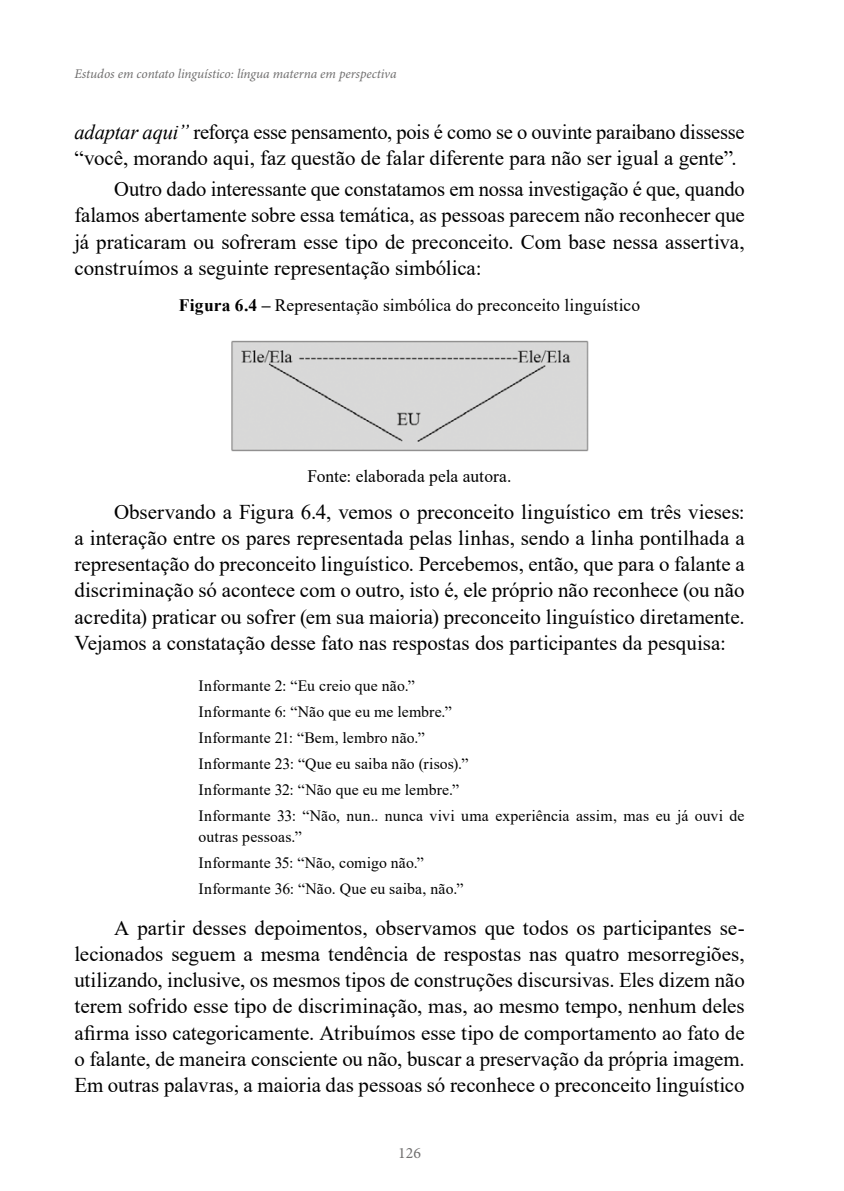
<style>
.page{position:relative;width:844px;height:1191px;background:#fff}
.page>*{position:absolute;margin:0;border:0;box-sizing:border-box;transform-origin:0 0}
.t1{font:21px/26.2px "Times New Roman";letter-spacing:-.005em;color:#000;text-align:justify}
.t2{font:17.5px "Times New Roman";letter-spacing:.005em;color:#000}
.t3{font:15.75px/25.9px "Times New Roman";letter-spacing:.01em;color:#000}
.t4{font:15.75px "Minion Pro";color:#706f6f}
.t5{font:italic 13.3px "Minion Pro";letter-spacing:-.005em;color:#706f6f}
.s1{font-style:italic}
.s2{font-weight:700}
</style>
<div class="page">
<img style="left:231px;top:340px;width:358px;height:112px">
<p class="t5" style="left:74px;top:66px;width:323px">Estudos em contato linguístico: língua materna em perspectiva</p>
<p class="t1" style="left:74px;top:118px;width:671px"><span class="s1">adaptar aqui”</span> reforça esse pensamento, pois é como se o ouvinte paraibano dissesse “você, morando aqui, faz questão de falar diferente para não ser igual a gente”.</p>
<p class="t1" style="left:74px;top:175px;width:671px;text-indent:40px">Outro dado interessante que constatamos em nossa investigação é que, quando falamos abertamente sobre essa temática, as pessoas parecem não reconhecer que já praticaram ou sofreram esse tipo de preconceito. Com base nessa assertiva, construímos a seguinte representação simbólica:</p>
<p class="t2" style="left:179px;top:292px;width:462px"><span class="s2">Figura 6.4 –</span> Representação simbólica do preconceito linguístico</p>
<p class="t2" style="left:307px;top:464px;width:205px">Fonte: elaborada pela autora.</p>
<p class="t1" style="left:74px;top:498px;width:671px;text-indent:40px">Observando a Figura 6.4, vemos o preconceito linguístico em três vieses: a interação entre os pares representada pelas linhas, sendo a linha pontilhada a representação do preconceito linguístico. Percebemos, então, que para o falante a discriminação só acontece com o outro, isto é, ele próprio não reconhece (ou não acredita) praticar ou sofrer (em sua maioria) preconceito linguístico diretamente.<br>Vejamos a constatação desse fato nas respostas dos participantes da pesquisa:</p>
<p class="t3" style="left:198px;top:672px;width:547px">Informante 2: “Eu creio que não.”<br>Informante 6: “Não que eu me lembre.”<br>Informante 21: “Bem, lembro não.”<br>Informante 23: “Que eu saiba não (risos).”<br>Informante 32: “Não que eu me lembre.”<br>Informante 33: “Não, nun.. nunca vivi uma experiência assim, mas eu já ouvi de</p>
<p class="t3" style="left:198px;top:823px;width:266px">outras pessoas.”<br>Informante 35: “Não, comigo não.”<br>Informante 36: “Não. Que eu saiba, não.”</p>
<p class="t1" style="left:74px;top:914px;width:671px;text-indent:40px">A partir desses depoimentos, observamos que todos os participantes se&shy;lecionados seguem a mesma tendência de respostas nas quatro mesorregiões, utilizando, inclusive, os mesmos tipos de construções discursivas. Eles dizem não terem sofrido esse tipo de discriminação, mas, ao mesmo tempo, nenhum deles afirma isso categoricamente. Atribuímos esse tipo de comportamento ao fato de o falante, de maneira consciente ou não, buscar a preservação da própria imagem.<br>Em outras palavras, a maioria das pessoas só reconhece o preconceito linguístico</p>
<p class="t4" style="left:398px;top:1142px;width:24px">126</p>
</div>
